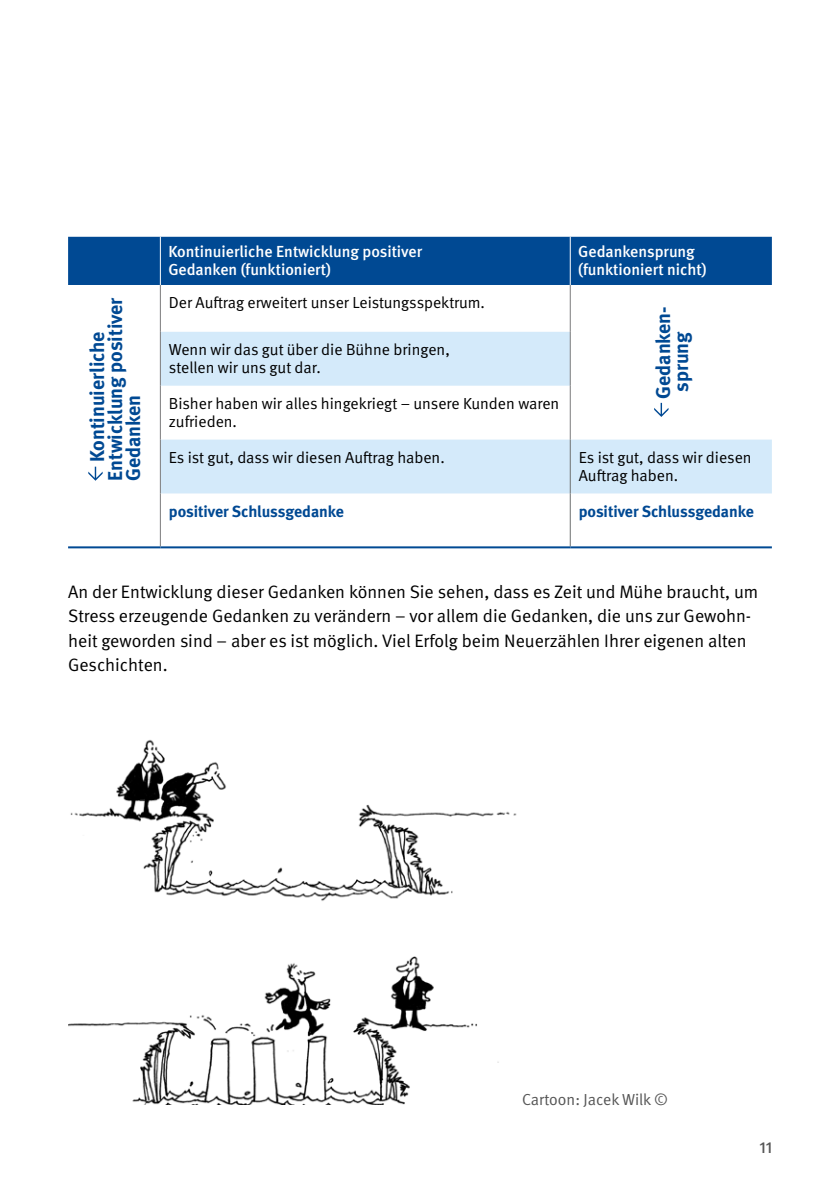
<style>
.page{position:relative;width:840px;height:1191px;background:#fff}
.page>*{position:absolute;margin:0;border:0;box-sizing:border-box;transform-origin:0 0}
.t1{font:700 20px/18px "DGUV Meta";color:#004993}
.t2{font:18px/24.2px "DGUV Meta";color:#000}
.t3{font:16px/18px "DGUV Meta";color:#000}
.t4{font:500 16px/18px "DGUV Meta";color:#fff}
.t5{font:700 16px "DGUV Meta";letter-spacing:-.005em;color:#004993}
.t6{font:16px "DGUV Meta";color:#565656}
.t7{font:500 16px "DGUV Meta";color:#565656}
</style>
<div class="page">
<div style="left:68px;top:237px;width:703px;height:48px;background:#004993"></div>
<svg style="left:161px;top:332px;width:610px;height:161px;fill:#d4eafa"></svg>
<hr style="left:569px;top:237px;width:1px;height:48px;background:#fff">
<hr style="left:569px;top:439px;width:1px;height:54px;background:#6e7070">
<hr style="left:569px;top:493px;width:1px;height:53px;background:#6e7070">
<hr style="left:160px;top:546px;width:410px;height:2px;background:#004a93">
<hr style="left:570px;top:546px;width:201px;height:2px;background:#004a93">
<hr style="left:160px;top:493px;width:1px;height:53px;background:#7b7b7c">
<hr style="left:68px;top:546px;width:92px;height:2px;background:#004993">
<hr style="left:160px;top:237px;width:1px;height:48px;background:#fff">
<hr style="left:160px;top:285px;width:1px;height:47px;background:#7b7b7c">
<hr style="left:160px;top:332px;width:1px;height:54px;background:#7b7b7c">
<hr style="left:160px;top:386px;width:1px;height:53px;background:#7b7b7c">
<hr style="left:160px;top:439px;width:1px;height:54px;background:#7b7b7c">
<hr style="left:569px;top:285px;width:1px;height:47px;background:#7b7b7c">
<hr style="left:569px;top:332px;width:1px;height:54px;background:#7b7b7c">
<hr style="left:569px;top:386px;width:1px;height:53px;background:#7b7b7c">
<svg style="left:88px;top:466px;width:15px;height:15px"></svg>
<svg style="left:653px;top:403px;width:15px;height:14px"></svg>
<img style="left:68px;top:740px;width:449px;height:364px">
<p class="t4" style="left:168px;top:243px;width:255px">Kontinuierliche Entwicklung positiver<br>Gedanken (funktioniert)</p>
<p class="t4" style="left:578px;top:243px;width:130px">Gedankensprung (funktioniert nicht)</p>
<p class="t1" style="left:89px;top:481px;width:185px;text-indent:19px;rotate:-90deg">Kontinuierliche<br>Entwicklung positiver<br>Gedanken</p>
<p class="t3" style="left:169px;top:294px;width:317px">Der Auftrag erweitert unser Leistungsspektrum.</p>
<p class="t1" style="left:654px;top:392px;width:87px;text-indent:-7px;rotate:-90deg">Gedanken&shy;sprung</p>
<p class="t3" style="left:169px;top:341px;width:282px">Wenn wir das gut über die Bühne bringen, stellen wir uns gut dar.</p>
<p class="t3" style="left:169px;top:395px;width:392px">Bisher haben wir alles hingekriegt – unsere Kunden waren zufrieden.</p>
<p class="t3" style="left:169px;top:449px;width:277px">Es ist gut, dass wir diesen Auftrag haben.</p>
<p class="t3" style="left:578px;top:449px;width:174px">Es ist gut, dass wir diesen<br>Auftrag haben.</p>
<p class="t5" style="left:169px;top:502px;width:176px">positiver Schlussgedanke</p>
<p class="t5" style="left:578px;top:502px;width:176px">positiver Schlussgedanke</p>
<p class="t2" style="left:68px;top:580px;width:691px">An der Entwicklung dieser Gedanken können Sie sehen, dass es Zeit und Mühe braucht, um Stress erzeugende Gedanken zu verändern – vor allem die Gedanken, die uns zur Gewohn&shy;heit geworden sind – aber es ist möglich. Viel Erfolg beim Neuerzählen Ihrer eigenen alten Geschichten.</p>
<p class="t6" style="left:522px;top:1089px;width:147px">Cartoon: Jacek Wilk ©</p>
<p class="t7" style="left:759px;top:1137px;width:14px">11</p>
</div>
